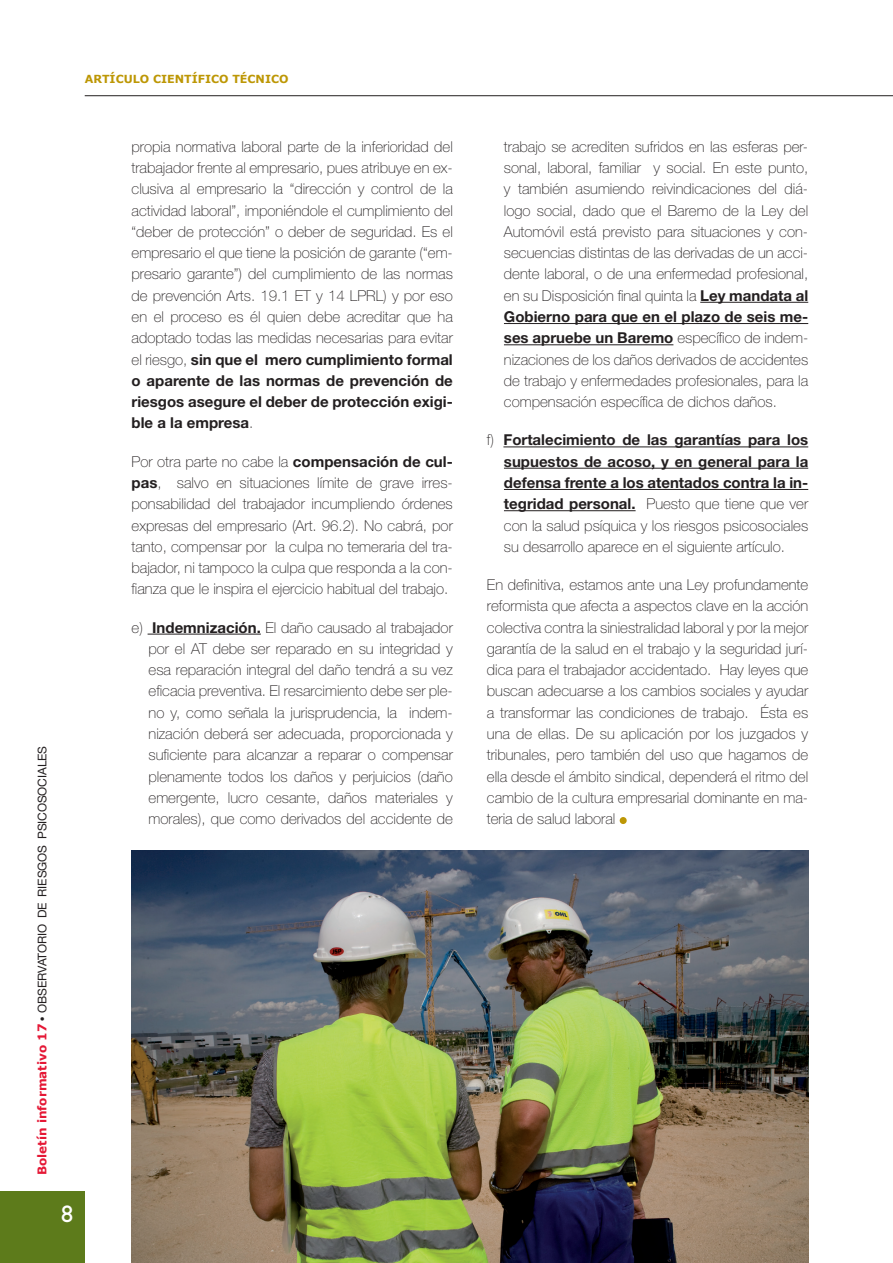
<style>
.page{position:relative;width:893px;height:1263px;background:#fff}
.page>*{position:absolute;margin:0;border:0;box-sizing:border-box;transform-origin:0 0}
.t1{font:24px "Gill Sans";color:#fff}
.t2{font:100 15px/21.3px "Helvetica Neue";color:#231f20;text-align:justify}
.t3{font:700 15px/21.3px "Helvetica Neue";color:#231f20;text-align:justify}
.t4{font:12px "Helvetica Neue";letter-spacing:-.01em;color:#231f20}
.t5{font:700 11.1px "Verdana";color:#bd9705}
.s1{font-family:"Verdana";font-weight:700;color:#e51836}
.s2{font-family:"Gill Sans";font-weight:700}
.s3{font-weight:700}
.s4{font-weight:100}
</style>
<div class="page">
<div style="left:0;top:1190px;width:85px;height:72px;background:#5d7b1b"></div>
<hr style="left:85px;top:95px;width:807px;height:1px;background:#231f20">
<hr style="left:147px;top:633px;width:114px;height:1px;background:#231f20">
<hr style="left:700px;top:302px;width:107px;height:1px;background:#231f20">
<hr style="left:503px;top:323px;width:304px;height:1px;background:#231f20">
<hr style="left:503px;top:344px;width:170px;height:1px;background:#231f20">
<hr style="left:503px;top:446px;width:304px;height:1px;background:#231f20">
<hr style="left:503px;top:467px;width:304px;height:1px;background:#231f20">
<hr style="left:503px;top:489px;width:304px;height:1px;background:#231f20">
<hr style="left:503px;top:510px;width:132px;height:1px;background:#231f20">
<svg style="left:619px;top:816px;width:7px;height:7px"></svg>
<img style="left:131px;top:850px;width:676px;height:412px">
<p class="t5" style="left:85px;top:71px;width:205px">ARTÍCULO CIENTÍFICO TÉCNICO</p>
<p class="t4" style="left:35px;top:1174px;width:430px;rotate:-90deg"><span class="s1">Boletín informativo 17</span> <span class="s2">•</span> OBSERVATORIO DE RIESGOS PSICOSOCIALES</p>
<h1 class="t1" style="left:61px;top:1199px;width:13px">8</h1>
<p class="t2" style="left:131px;top:136px;width:323px">propia normativa laboral parte de la inferioridad del trabajador frente al empresario, pues atribuye en ex&shy;clusiva al empresario la “dirección y control de la actividad laboral”, imponiéndole el cumplimiento del “deber de protección” o deber de seguridad. Es el empresario el que tiene la posición de garante (“em&shy;presario garante”) del cumplimiento de las normas de prevención Arts. 19.1 ET y 14 LPRL) y por eso en el proceso es él quien debe acreditar que ha adoptado todas las medidas necesarias para evitar el riesgo, <span class="s3">sin que el mero cumplimiento formal o aparente de las normas de prevención de riesgos asegure el deber de protección exigi&shy;ble a la empresa</span>.</p>
<p class="t2" style="left:131px;top:450px;width:323px">Por otra parte no cabe la <span class="s3">compensación de cul&shy;pas</span>, salvo en situaciones límite de grave irres&shy;ponsabilidad del trabajador incumpliendo órdenes expresas del empresario (Art. 96.2). No cabrá, por tanto, compensar por la culpa no temeraria del tra&shy;bajador, ni tampoco la culpa que responda a la con&shy;fianza que le inspira el ejercicio habitual del trabajo.</p>
<p class="t2" style="left:148px;top:616px;width:306px;text-indent:-17px">e) <span class="s3">Indemnización.</span> El daño causado al trabajador por el AT debe ser reparado en su integridad y esa reparación integral del daño tendrá a su vez eficacia preventiva. El resarcimiento debe ser ple&shy;no y, como señala la jurisprudencia, la indem&shy;nización deberá ser adecuada, proporcionada y suficiente para alcanzar a reparar o compensar plenamente todos los daños y perjuicios (daño emergente, lucro cesante, daños materiales y morales), que como derivados del accidente de</p>
<p class="t2" style="left:503px;top:136px;width:306px">trabajo se acrediten sufridos en las esferas per&shy;sonal, laboral, familiar y social. En este punto, y también asumiendo reivindicaciones del diá&shy;logo social, dado que el Baremo de la Ley del Automóvil está previsto para situaciones y con&shy;secuencias distintas de las derivadas de un acci&shy;dente laboral, o de una enfermedad profesional, en su Disposición final quinta la <span class="s3">Ley mandata al Gobierno para que en el plazo de seis me&shy;ses apruebe un Baremo</span> específico de indem&shy;nizaciones de los daños derivados de accidentes de trabajo y enfermedades profesionales, para la compensación específica de dichos daños.</p>
<p class="t3" style="left:503px;top:429px;width:306px;text-indent:-17px"><span class="s4">f)</span> Fortalecimiento de las garantías para los supuestos de acoso, y en general para la defensa frente a los atentados contra la in&shy;tegridad personal. <span class="s4">Puesto que tiene que ver con la salud psíquica y los riesgos psicosociales su desarrollo aparece en el siguiente artículo.</span></p>
<p class="t2" style="left:486px;top:574px;width:323px">En definitiva, estamos ante una Ley profundamente reformista que afecta a aspectos clave en la acción colectiva contra la siniestralidad laboral y por la mejor garantía de la salud en el trabajo y la seguridad jurí&shy;dica para el trabajador accidentado. Hay leyes que buscan adecuarse a los cambios sociales y ayudar a transformar las condiciones de trabajo. Ésta es una de ellas. De su aplicación por los juzgados y tribunales, pero también del uso que hagamos de ella desde el ámbito sindical, dependerá el ritmo del cambio de la cultura empresarial dominante en ma&shy;teria de salud laboral</p>
</div>
